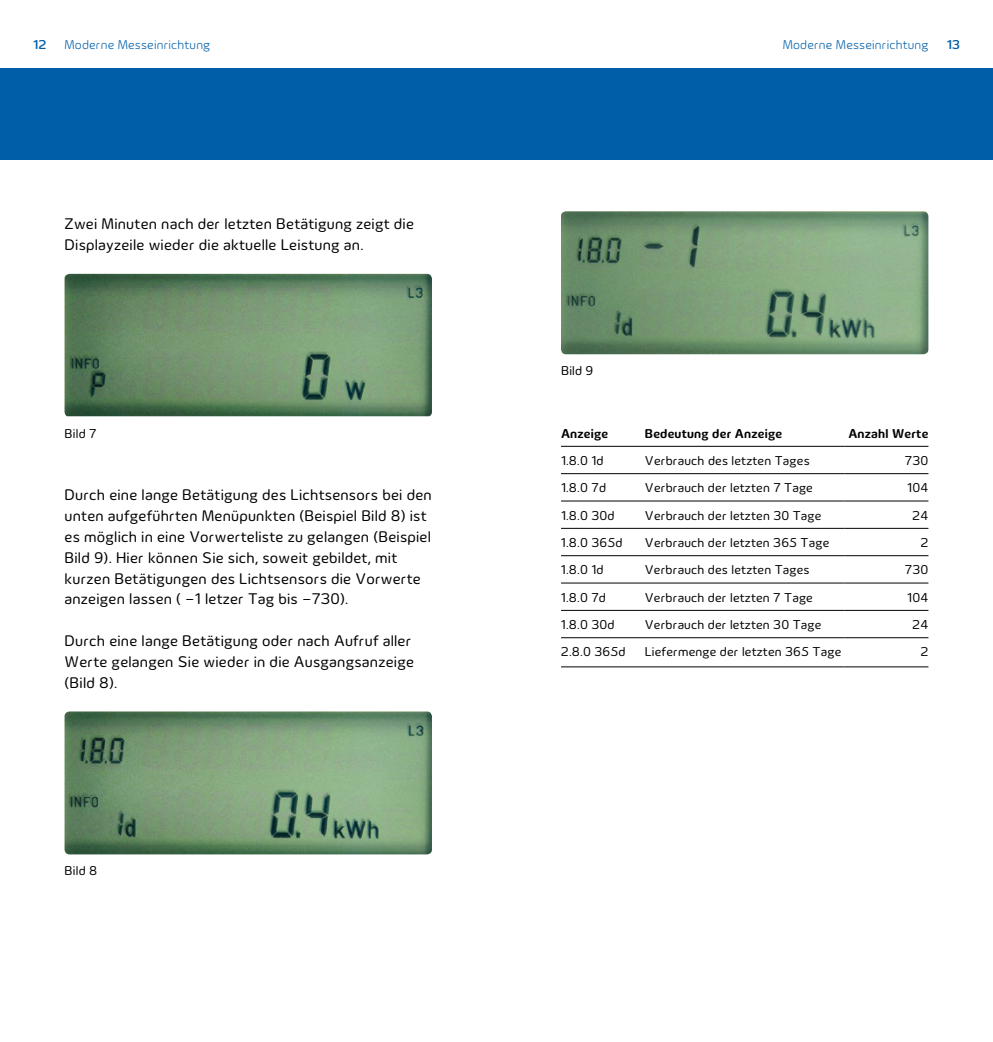
<style>
.page{position:relative;width:993px;height:1042px;background:#fff}
.page>*{position:absolute;margin:0;border:0;box-sizing:border-box;transform-origin:0 0}
.t1{font:15.75px/20.8px "Innogy";letter-spacing:.015em;color:#000}
.t2{font:13.12px "Innogy";letter-spacing:.015em;color:#000}
.t3{font:300 13.12px "Innogy";letter-spacing:.015em;color:#005ea8}
.t4{font:700 13.12px "Innogy";letter-spacing:.015em;color:#000}
.t5{font:500 13.12px "Innogy";color:#005ea8}
</style>
<div class="page">
<div style="left:0;top:69px;width:496px;height:91px;background:#005ea8"></div>
<div style="left:496px;top:69px;width:496px;height:91px;background:#005ea8"></div>
<img style="left:64px;top:274px;width:368px;height:142px">
<img style="left:64px;top:711px;width:368px;height:143px">
<img style="left:561px;top:211px;width:367px;height:143px">
<hr style="left:561px;top:446px;width:83px;height:1px;background:#000">
<hr style="left:644px;top:446px;width:200px;height:1px;background:#000">
<hr style="left:844px;top:446px;width:84px;height:1px;background:#000">
<hr style="left:561px;top:473px;width:83px;height:1px;background:#000">
<hr style="left:644px;top:473px;width:200px;height:1px;background:#000">
<hr style="left:844px;top:473px;width:84px;height:1px;background:#000">
<hr style="left:561px;top:500px;width:83px;height:1px;background:#000">
<hr style="left:644px;top:500px;width:200px;height:1px;background:#000">
<hr style="left:844px;top:500px;width:84px;height:1px;background:#000">
<hr style="left:561px;top:528px;width:83px;height:1px;background:#000">
<hr style="left:644px;top:528px;width:200px;height:1px;background:#000">
<hr style="left:844px;top:528px;width:84px;height:1px;background:#000">
<hr style="left:561px;top:582px;width:83px;height:1px;background:#000">
<hr style="left:644px;top:582px;width:200px;height:1px;background:#000">
<hr style="left:844px;top:582px;width:84px;height:1px;background:#000">
<hr style="left:561px;top:610px;width:83px;height:1px;background:#000">
<hr style="left:644px;top:610px;width:200px;height:1px;background:#000">
<hr style="left:844px;top:610px;width:84px;height:1px;background:#000">
<hr style="left:561px;top:666px;width:83px;height:1px;background:#000">
<hr style="left:644px;top:666px;width:200px;height:1px;background:#000">
<hr style="left:844px;top:666px;width:84px;height:1px;background:#000">
<hr style="left:561px;top:555px;width:83px;height:1px;background:#000">
<hr style="left:644px;top:555px;width:200px;height:1px;background:#000">
<hr style="left:844px;top:555px;width:84px;height:1px;background:#000">
<hr style="left:561px;top:637px;width:83px;height:1px;background:#000">
<hr style="left:644px;top:637px;width:200px;height:1px;background:#000">
<hr style="left:844px;top:637px;width:84px;height:1px;background:#000">
<p class="t5" style="left:33px;top:37px;width:15px">12</p>
<p class="t3" style="left:64px;top:37px;width:147px">Moderne Messeinrichtung</p>
<p class="t3" style="left:782px;top:37px;width:147px">Moderne Messeinrichtung</p>
<p class="t5" style="left:946px;top:37px;width:15px">13</p>
<p class="t1" style="left:64px;top:214px;width:351px">Zwei Minuten nach der letzten Betätigung zeigt die<br>Displayzeile wieder die aktuelle Leistung an.</p>
<p class="t2" style="left:65px;top:426px;width:33px">Bild 7</p>
<p class="t1" style="left:64px;top:484px;width:368px">Durch eine lange Betätigung des Lichtsensors bei den unten aufgeführten Menüpunkten (Beispiel Bild 8) ist es möglich in eine Vorwerteliste zu gelangen (Beispiel Bild 9). Hier können Sie sich, soweit gebildet, mit kurzen Betätigungen des Lichtsensors die Vorwerte anzeigen lassen ( −1 letzer Tag bis −730).</p>
<p class="t1" style="left:64px;top:630px;width:351px">Durch eine lange Betätigung oder nach Aufruf aller<br>Werte gelangen Sie wieder in die Ausgangsanzeige (Bild 8).</p>
<p class="t2" style="left:65px;top:863px;width:34px">Bild 8</p>
<p class="t2" style="left:561px;top:363px;width:34px">Bild 9</p>
<p class="t4" style="left:561px;top:425px;width:49px">Anzeige</p>
<p class="t4" style="left:644px;top:425px;width:139px">Bedeutung der Anzeige</p>
<p class="t4" style="left:848px;top:425px;width:82px">Anzahl Werte</p>
<p class="t2" style="left:561px;top:453px;width:44px">1.8.0 1d</p>
<p class="t2" style="left:644px;top:453px;width:166px">Verbrauch des letzten Tages</p>
<p class="t2" style="left:904px;top:453px;width:25px">730</p>
<p class="t2" style="left:561px;top:480px;width:47px">1.8.0 7d</p>
<p class="t2" style="left:644px;top:480px;width:169px">Verbrauch der letzten 7 Tage</p>
<p class="t2" style="left:907px;top:480px;width:23px">104</p>
<p class="t2" style="left:561px;top:508px;width:55px">1.8.0 30d</p>
<p class="t2" style="left:644px;top:508px;width:178px">Verbrauch der letzten 30 Tage</p>
<p class="t2" style="left:911px;top:508px;width:18px">24</p>
<p class="t2" style="left:560px;top:535px;width:63px">1.8.0 365d</p>
<p class="t2" style="left:644px;top:535px;width:186px">Verbrauch der letzten 365 Tage</p>
<p class="t2" style="left:920px;top:535px;width:9px">2</p>
<p class="t2" style="left:560px;top:562px;width:44px">1.8.0 1d</p>
<p class="t2" style="left:644px;top:562px;width:166px">Verbrauch des letzten Tages</p>
<p class="t2" style="left:904px;top:562px;width:25px">730</p>
<p class="t2" style="left:560px;top:590px;width:47px">1.8.0 7d</p>
<p class="t2" style="left:644px;top:590px;width:169px">Verbrauch der letzten 7 Tage</p>
<p class="t2" style="left:906px;top:590px;width:23px">104</p>
<p class="t2" style="left:560px;top:617px;width:55px">1.8.0 30d</p>
<p class="t2" style="left:644px;top:617px;width:178px">Verbrauch der letzten 30 Tage</p>
<p class="t2" style="left:911px;top:617px;width:18px">24</p>
<p class="t2" style="left:560px;top:644px;width:66px">2.8.0 365d</p>
<p class="t2" style="left:644px;top:644px;width:198px">Liefermenge der letzten 365 Tage</p>
<p class="t2" style="left:920px;top:644px;width:9px">2</p>
</div>
